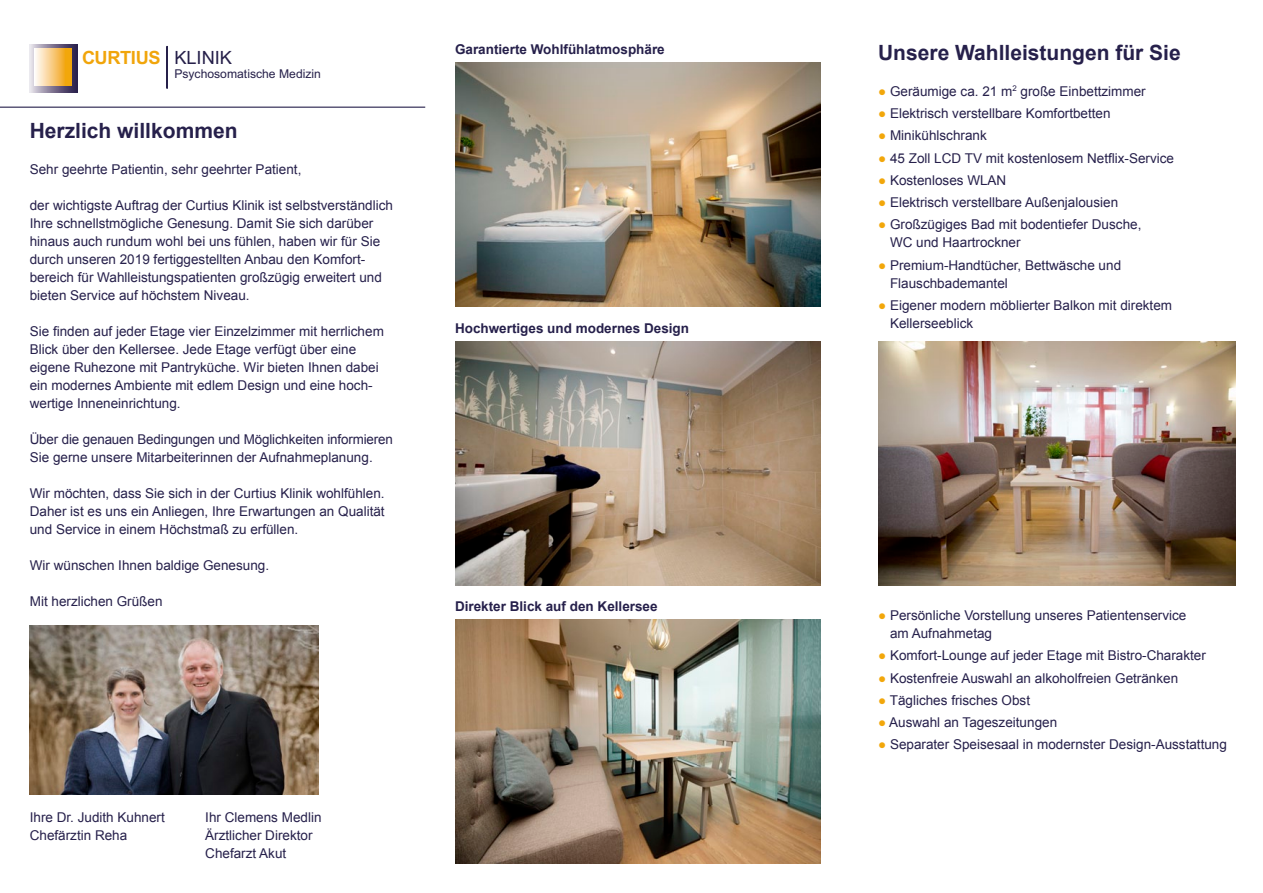
<style>
.page{position:relative;width:1263px;height:893px;background:#fff}
.page>*{position:absolute;margin:0;border:0;box-sizing:border-box;transform-origin:0 0}
.t1{font:700 21px "Arial";color:#26204b}
.t2{font:700 18.3px "Arial";letter-spacing:-.025em;color:#f1a50b}
.t3{font:13.5px/18px "Arial";color:#26204b}
.t4{font:700 13.5px "Arial";color:#26204b}
.t5{font:12.15px "Arial";color:#26204a}
.s1{font-weight:400;color:#26204a}
.s2{color:#f2a70b}
</style>
<div class="page">
<div style="left:167px;top:46px;width:1px;height:43px;border:1px solid #26204a"></div>
<svg style="left:30px;top:45px;width:47px;height:47px"></svg>
<svg style="left:34px;top:48px;width:37px;height:37px"></svg>
<hr style="left:0;top:107px;width:425px;height:1px;background:#26204b">
<img style="left:30px;top:625px;width:289px;height:169px">
<img style="left:455px;top:619px;width:366px;height:244px">
<img style="left:455px;top:341px;width:366px;height:244px">
<img style="left:878px;top:341px;width:357px;height:244px">
<img style="left:455px;top:63px;width:366px;height:244px">
<h2 class="t2" style="left:82px;top:45px;width:152px">CURTIUS <span class="s1">KLINIK</span></h2>
<p class="t5" style="left:174px;top:66px;width:148px">Psychosomatische Medizin</p>
<h1 class="t1" style="left:30px;top:117px;width:209px">Herzlich willkommen</h1>
<p class="t3" style="left:30px;top:160px;width:273px">Sehr geehrte Patientin, sehr geehrter Patient,</p>
<p class="t3" style="left:30px;top:196px;width:365px">der wichtigste Auftrag der Curtius Klinik ist selbstverständlich Ihre schnellstmögliche Genesung. Damit Sie sich darüber hinaus auch rundum wohl bei uns fühlen, haben wir für Sie durch unseren 2019 fertiggestellten Anbau den Komfort&shy;bereich für Wahlleistungspatienten großzügig erweitert und bieten Service auf höchstem Niveau.</p>
<p class="t3" style="left:30px;top:322px;width:356px">Sie finden auf jeder Etage vier Einzelzimmer mit herrlichem Blick über den Kellersee. Jede Etage verfügt über eine eigene Ruhezone mit Pantryküche. Wir bieten Ihnen dabei ein modernes Ambiente mit edlem Design und eine hoch&shy;wertige Inneneinrichtung.</p>
<p class="t3" style="left:30px;top:430px;width:365px">Über die genauen Bedingungen und Möglichkeiten informieren<br>Sie gerne unsere Mitarbeiterinnen der Aufnahmeplanung.</p>
<p class="t3" style="left:30px;top:484px;width:356px;text-align:justify">Wir möchten, dass Sie sich in der Curtius Klinik wohlfühlen.<br>Daher ist es uns ein Anliegen, Ihre Erwartungen an Qualität und Service in einem Höchstmaß zu erfüllen.</p>
<p class="t3" style="left:30px;top:556px;width:241px">Wir wünschen Ihnen baldige Genesung.</p>
<p class="t3" style="left:30px;top:592px;width:134px">Mit herzlichen Grüßen</p>
<p class="t3" style="left:30px;top:808px;width:137px">Ihre Dr. Judith Kuhnert</p>
<p class="t3" style="left:205px;top:808px;width:118px">Ihr Clemens Medlin</p>
<p class="t3" style="left:30px;top:826px;width:99px">Chefärztin Reha</p>
<p class="t3" style="left:205px;top:826px;width:109px">Ärztlicher Direktor<br>Chefarzt Akut</p>
<p class="t4" style="left:455px;top:41px;width:211px">Garantierte Wohlfühlatmosphäre</p>
<h1 class="t1" style="left:878px;top:39px;width:304px">Unsere Wahlleistungen für Sie</h1>
<p class="t3" style="left:878px;top:82px;width:269px"><span class="s2">●</span> Geräumige ca. 21 m<sup>2</sup> große Einbettzimmer</p>
<p class="t3" style="left:878px;top:105px;width:234px"><span class="s2">●</span> Elektrisch verstellbare Komfortbetten</p>
<p class="t3" style="left:878px;top:127px;width:110px"><span class="s2">●</span> Minikühlschrank</p>
<p class="t3" style="left:878px;top:149px;width:297px"><span class="s2">●</span> 45 Zoll LCD TV mit kostenlosem Netflix-Service</p>
<p class="t3" style="left:878px;top:171px;width:130px"><span class="s2">●</span> Kostenloses WLAN</p>
<p class="t3" style="left:878px;top:194px;width:242px"><span class="s2">●</span> Elektrisch verstellbare Außenjalousien</p>
<p class="t3" style="left:890px;top:216px;width:253px;text-indent:-12px"><span class="s2">●</span> Großzügiges Bad mit bodentiefer Dusche,<br>WC und Haartrockner</p>
<p class="t3" style="left:890px;top:256px;width:233px;text-indent:-12px"><span class="s2">●</span> Premium-Handtücher, Bettwäsche und<br>Flauschbademantel</p>
<p class="t3" style="left:890px;top:296px;width:284px;text-indent:-12px"><span class="s2">●</span> Eigener modern möblierter Balkon mit direktem<br>Kellerseeblick</p>
<p class="t4" style="left:455px;top:319px;width:236px">Hochwertiges und modernes Design</p>
<p class="t4" style="left:455px;top:597px;width:204px">Direkter Blick auf den Kellersee</p>
<p class="t3" style="left:890px;top:607px;width:298px;text-indent:-12px"><span class="s2">●</span> Persönliche Vorstellung unseres Patientenservice am Aufnahmetag</p>
<p class="t3" style="left:878px;top:647px;width:329px"><span class="s2">●</span> Komfort-Lounge auf jeder Etage mit Bistro-Charakter</p>
<p class="t3" style="left:878px;top:669px;width:302px"><span class="s2">●</span> Kostenfreie Auswahl an alkoholfreien Getränken</p>
<p class="t3" style="left:878px;top:691px;width:153px"><span class="s2">●</span> Tägliches frisches Obst</p>
<p class="t3" style="left:878px;top:714px;width:181px"><span class="s2">●</span> Auswahl an Tageszeitungen</p>
<p class="t3" style="left:878px;top:736px;width:350px"><span class="s2">●</span> Separater Speisesaal in modernster Design-Ausstattung</p>
</div>
